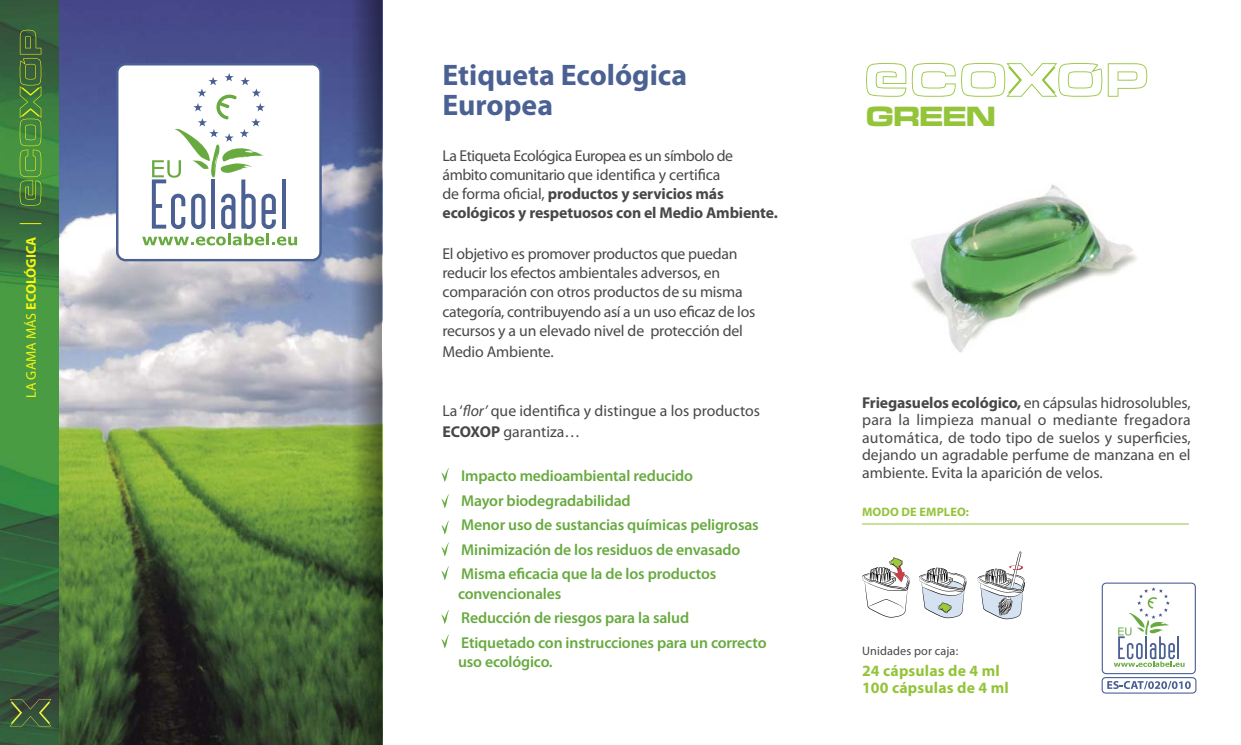
<style>
.page{position:relative;width:1241px;height:745px;background:#fff}
.page>*{position:absolute;margin:0;border:0;box-sizing:border-box;transform-origin:0 0}
.t1{font:700 29.75px/29.8px "Myriad Pro";color:#4b6093}
.t2{font:28.88px "Microgramma D Bold Exte";color:#94c43a}
.t3{font:15.75px/19.2px "Myriad Pro";letter-spacing:-.01em;color:#484848}
.t4{font:600 15.75px/24.5px "Myriad Pro";letter-spacing:-.01em;color:#68aa40}
.t5{font:15.75px/19.2px "Myriad Pro";letter-spacing:-.03em;color:#484848}
.t6{font:700 15.75px/17.5px "Myriad Pro";letter-spacing:.01em;color:#94c43a}
.t7{font:14px "Myriad Pro";color:#f7f410}
.t8{font:12.25px "Myriad Pro";letter-spacing:.01em;color:#484848}
.t9{font:700 12.25px "Myriad Pro";letter-spacing:.01em;color:#94c43a}
.s1{font-weight:700}
.s2{font-style:italic}
</style>
<div class="page">
<img style="left:0;top:0;width:340px;height:744px">
<svg style="left:10px;top:698px;width:41px;height:27px"></svg>
<svg style="left:441px;top:468px;width:8px;height:14px"></svg>
<svg style="left:441px;top:566px;width:8px;height:14px"></svg>
<svg style="left:441px;top:520px;width:8px;height:14px"></svg>
<svg style="left:441px;top:634px;width:8px;height:14px"></svg>
<svg style="left:441px;top:494px;width:8px;height:14px"></svg>
<svg style="left:441px;top:610px;width:8px;height:13px"></svg>
<svg style="left:441px;top:542px;width:8px;height:14px"></svg>
<svg style="left:340px;top:0;width:42px;height:744px;background:#60706b"></svg>
<svg style="left:1101px;top:582px;width:95px;height:111px"></svg>
<hr style="left:1177px;top:636px;width:2px;height:22px;background:#4b6093">
<hr style="left:861px;top:523px;width:327px;height:1px;background:#94c43a">
<svg style="left:20px;top:223px;width:21px;height:1px"></svg>
<svg style="left:116px;top:63px;width:206px;height:198px"></svg>
<svg style="left:142px;top:73px;width:155px;height:172px"></svg>
<hr style="left:282px;top:179px;width:4px;height:49px;background:#4b6093">
<img style="left:911px;top:184px;width:226px;height:169px">
<svg style="left:866px;top:63px;width:89px;height:34px"></svg>
<svg style="left:961px;top:63px;width:185px;height:34px"></svg>
<svg style="left:20px;top:30px;width:21px;height:175px;background:#508439"></svg>
<svg style="left:977px;top:551px;width:48px;height:68px"></svg>
<svg style="left:919px;top:567px;width:47px;height:51px"></svg>
<svg style="left:862px;top:557px;width:47px;height:60px"></svg>
<p class="t7" style="left:22px;top:397px;width:163px;rotate:-90deg">LA GAMA MÁS <span class="s1">ECOLÓGICA</span></p>
<h1 class="t1" style="left:442px;top:59px;width:246px">Etiqueta Ecológica<br>Europea</h1>
<p class="t5" style="left:442px;top:145px;width:337px">La Etiqueta Ecológica Europea es un símbolo de ámbito comunitario que identifica y certifica<br>de forma oficial, <span class="s1">productos y servicios más ecológicos y respetuosos con el Medio Ambiente.</span></p>
<p class="t3" style="left:442px;top:243px;width:314px">El objetivo es promover productos que puedan reducir los efectos ambientales adversos, en comparación con otros productos de su misma categoría, contribuyendo así a un uso eficaz de los recursos y a un elevado nivel de protección del</p>
<p class="t3" style="left:442px;top:341px;width:113px">Medio Ambiente.</p>
<p class="t3" style="left:442px;top:400px;width:319px;line-height:21px">La ‘<span class="s2">flor’</span> que identifica y distingue a los productos<br><span class="s1">ECOXOP</span> garantiza…</p>
<p class="t4" style="left:461px;top:463px;width:299px">Impacto medioambiental reducido<br>Mayor biodegradabilidad<br>Menor uso de sustancias químicas peligrosas Minimización de los residuos de envasado Misma eficacia que la de los productos</p>
<p class="t4" style="left:458px;top:580px;width:310px">convencionales<br>Reducción de riesgos para la salud<br>Etiquetado con instrucciones para un correcto</p>
<p class="t4" style="left:458px;top:648px;width:96px">uso ecológico.</p>
<h2 class="t2" style="left:866px;top:97px;width:131px">GREEN</h2>
<p class="t3" style="left:861px;top:393px;width:330px;line-height:17.5px;text-align:justify"><span class="s1">Friegasuelos ecológico,</span> en cápsulas hidrosolubles, para la limpieza manual o mediante fregadora automática, de todo tipo de suelos y superficies, dejando un agradable perfume de manzana en el ambiente. Evita la aparición de velos.</p>
<p class="t9" style="left:861px;top:503px;width:108px">MODO DE EMPLEO:</p>
<p class="t8" style="left:861px;top:642px;width:98px">Unidades por caja:</p>
<p class="t6" style="left:861px;top:660px;width:148px">24 cápsulas de 4 ml<br>100 cápsulas de 4 ml</p>
</div>
